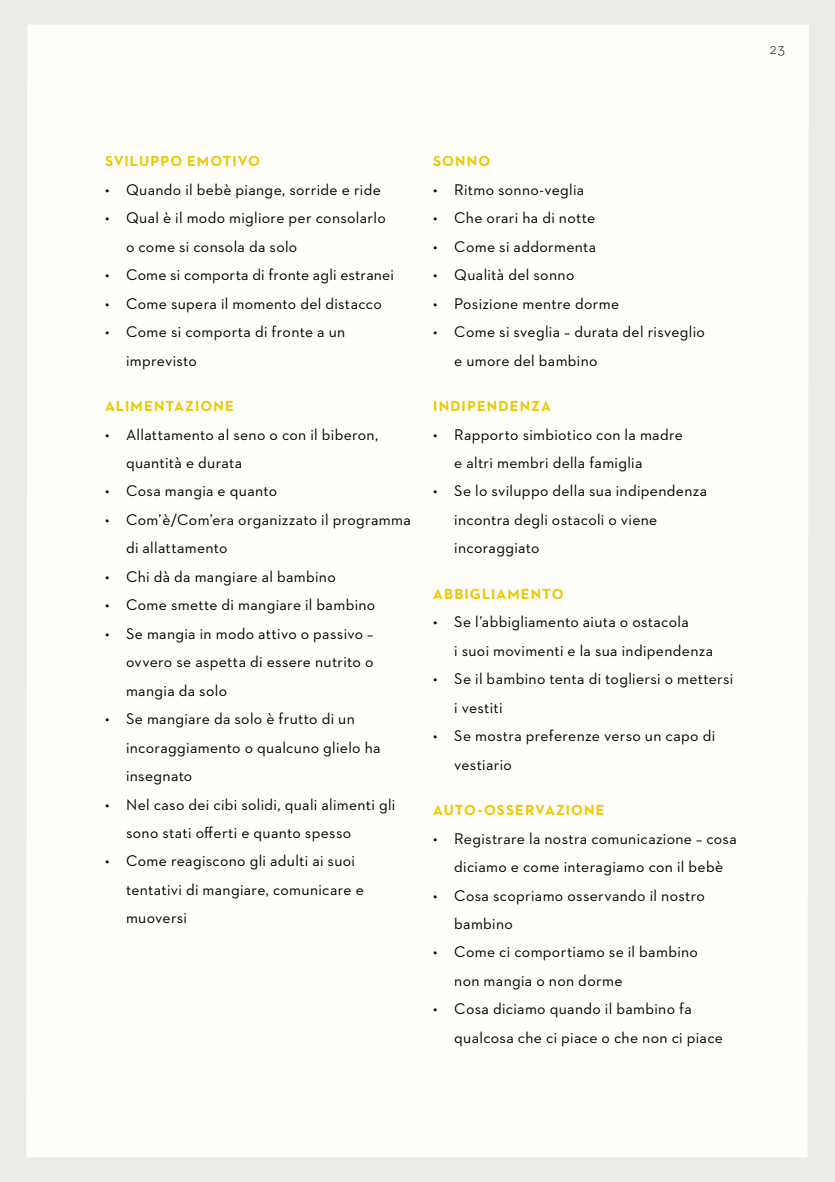
<style>
.page{position:relative;width:835px;height:1182px;background:#fff}
.page>*{position:absolute;margin:0;border:0;box-sizing:border-box;transform-origin:0 0}
.t1{font:15.75px/28.5px "Neutraface 2 Text";letter-spacing:.02em;color:#000}
.t2{font:300 15.75px "Neutraface 2 Text";color:#000}
.t3{font:700 14.88px "Neutraface 2 Text";letter-spacing:.075em;color:#edc700}
</style>
<div class="page">
<div style="left:0;top:0;width:835px;height:1181px;background:#edebe5"></div>
<div style="left:26px;top:25px;width:782px;height:1132px;background:#fffefa"></div>
<p class="t2" style="left:769px;top:39px;width:17px">23</p>
<p class="t3" style="left:105px;top:152px;width:156px">SVILUPPO EMOTIVO</p>
<p class="t1" style="left:105px;top:175px;width:277px">• Quando il bebè piange, sorride e ride</p>
<p class="t1" style="left:126px;top:203px;width:261px;text-indent:-21px">• Qual è il modo migliore per consolarlo o come si consola da solo</p>
<p class="t1" style="left:105px;top:260px;width:290px">• Come si comporta di fronte agli estranei</p>
<p class="t1" style="left:105px;top:289px;width:278px">• Come supera il momento del distacco</p>
<p class="t1" style="left:126px;top:317px;width:221px;text-indent:-21px">• Come si comporta di fronte a un imprevisto</p>
<p class="t3" style="left:105px;top:396px;width:130px">ALIMENTAZIONE</p>
<p class="t1" style="left:126px;top:419px;width:254px;text-indent:-21px">• Allattamento al seno o con il biberon, quantità e durata</p>
<p class="t1" style="left:105px;top:476px;width:174px">• Cosa mangia e quanto</p>
<p class="t1" style="left:126px;top:505px;width:286px;text-indent:-21px">• Com’è/Com’era organizzato il programma di allattamento</p>
<p class="t1" style="left:105px;top:562px;width:232px">• Chi dà da mangiare al bambino</p>
<p class="t1" style="left:105px;top:590px;width:272px">• Come smette di mangiare il bambino</p>
<p class="t1" style="left:126px;top:619px;width:249px;text-align:justify;text-indent:-21px">• Se mangia in modo attivo o passivo – ovvero se aspetta di essere nutrito o mangia da solo</p>
<p class="t1" style="left:126px;top:704px;width:256px;text-indent:-21px">• Se mangiare da solo è frutto di un incoraggiamento o qualcuno glielo ha insegnato</p>
<p class="t1" style="left:126px;top:789px;width:271px;text-indent:-21px">• Nel caso dei cibi solidi, quali alimenti gli sono stati offerti e quanto spesso</p>
<p class="t1" style="left:126px;top:846px;width:239px;text-indent:-21px">• Come reagiscono gli adulti ai suoi tentativi di mangiare, comunicare e muoversi</p>
<p class="t3" style="left:433px;top:152px;width:59px">SONNO</p>
<p class="t1" style="left:433px;top:175px;width:153px">• Ritmo sonno-veglia</p>
<p class="t1" style="left:433px;top:203px;width:163px">• Che orari ha di notte</p>
<p class="t1" style="left:433px;top:232px;width:164px">• Come si addormenta</p>
<p class="t1" style="left:433px;top:260px;width:143px">• Qualità del sonno</p>
<p class="t1" style="left:433px;top:289px;width:187px">• Posizione mentre dorme</p>
<p class="t1" style="left:454px;top:317px;width:252px;text-indent:-21px">• Come si sveglia – durata del risveglio e umore del bambino</p>
<p class="t3" style="left:433px;top:396px;width:119px">INDIPENDENZA</p>
<p class="t1" style="left:454px;top:419px;width:230px;text-indent:-21px">• Rapporto simbiotico con la madre e altri membri della famiglia</p>
<p class="t1" style="left:454px;top:476px;width:254px;text-indent:-21px">• Se lo sviluppo della sua indipendenza incontra degli ostacoli o viene incoraggiato</p>
<p class="t3" style="left:433px;top:584px;width:132px">ABBIGLIAMENTO</p>
<p class="t1" style="left:454px;top:607px;width:260px;text-indent:-21px">• Se l’abbigliamento aiuta o ostacola<br>i suoi movimenti e la sua indipendenza</p>
<p class="t1" style="left:454px;top:664px;width:281px;text-indent:-21px">• Se il bambino tenta di togliersi o mettersi i vestiti</p>
<p class="t1" style="left:454px;top:721px;width:262px;text-indent:-21px">• Se mostra preferenze verso un capo di vestiario</p>
<p class="t3" style="left:433px;top:800px;width:173px">AUTO-OSSERVAZIONE</p>
<p class="t1" style="left:433px;top:823px;width:305px;text-align:center">• Registrare la nostra comunicazione – cosa diciamo e come interagiamo con il bebè</p>
<p class="t1" style="left:454px;top:880px;width:252px;text-indent:-21px">• Cosa scopriamo osservando il nostro bambino</p>
<p class="t1" style="left:454px;top:937px;width:245px;text-indent:-21px">• Come ci comportiamo se il bambino non mangia o non dorme</p>
<p class="t1" style="left:454px;top:994px;width:270px;text-indent:-21px">• Cosa diciamo quando il bambino fa qualcosa che ci piace o che non ci piace</p>
</div>
